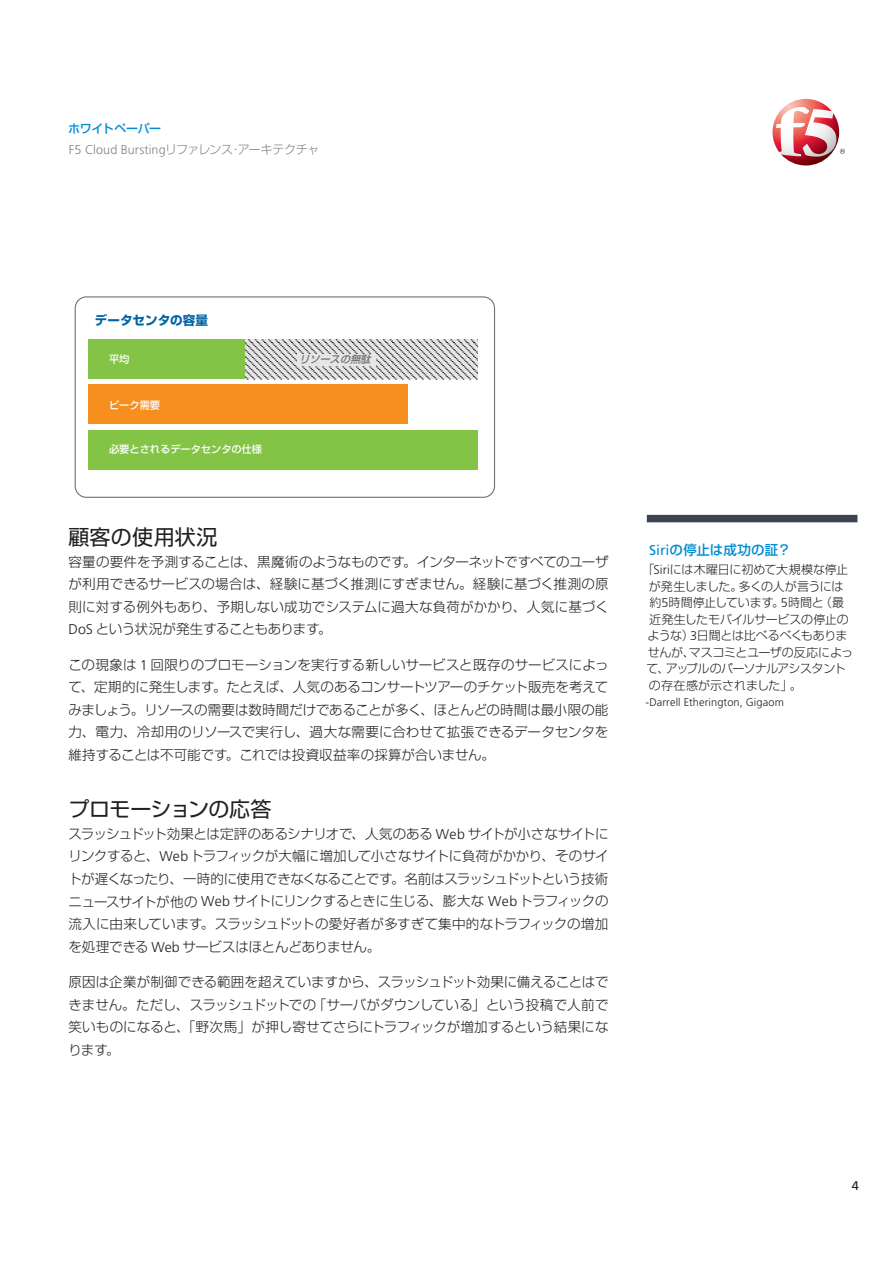
<style>
.page{position:relative;width:893px;height:1263px;background:#fff}
.page>*{position:absolute;margin:0;border:0;box-sizing:border-box;transform-origin:0 0}
.t1{font:21px "Shin Go Pro";letter-spacing:-.035em;color:#231f20}
.t2{font:21px "Shin Go Pro";color:#231f20}
.t3{font:300 13.5px/22.5px "Shin Go Pro";letter-spacing:-.005em;color:#231f20;text-align:justify}
.t4{font:500 13.5px "Shin Go Pro";letter-spacing:.015em;color:#008cd2}
.t5{font:300 12.6px "Frutiger LT Std";letter-spacing:.005em;color:#808285}
.t6{font:700 12.6px "Shin Go Pro";color:#0063a4}
.t7{font:12.6px "Frutiger LT Std";color:#231f20}
.t8{font:300 12px/16.5px "Shin Go Pro";letter-spacing:-.02em;color:#231f20}
.t9{font:500 12px "Shin Go Pro";letter-spacing:-.03em;color:#008cd2}
.t10{font:300 10.95px "Frutiger LT Std";letter-spacing:.01em;color:#231f20}
.t11{font:500 10.2px "Shin Go Pro";color:#fff}
.t12{font:italic 500 10.2px "Shin Go Pro";color:#717073}
.s1{font-family:"Shin Go Pro";font-size:12px}
.s2{font-family:"Frutiger LT Std";font-size:14.1px}
.s3{font-family:"Frutiger LT Std";font-weight:400;font-size:14.1px}
.s4{font-family:"Frutiger LT Std";font-size:12.6px}
</style>
<div class="page">
<svg style="left:772px;top:99px;width:73px;height:66px"></svg>
<svg style="left:245px;top:340px;width:233px;height:39px;background:#c3c2c2"></svg>
<div style="left:297px;top:354px;width:79px;height:12px;background:#e7e6e6"></div>
<div style="left:75px;top:296px;width:420px;height:202px;border:1px solid #717073;border-radius:11px"></div>
<div style="left:88px;top:340px;width:157px;height:39px;background:#83c447"></div>
<div style="left:88px;top:385px;width:320px;height:39px;background:#f68f1e"></div>
<div style="left:88px;top:430px;width:390px;height:40px;background:#83c447"></div>
<div style="left:647px;top:515px;width:210px;height:7px;background:#3e444f"></div>
<p class="t9" style="left:68px;top:118px;width:95px">ホワイトペーパー</p>
<p class="t5" style="left:69px;top:143px;width:252px">F5 Cloud Bursting<span class="s1">リファレンス・アーキテクチャ</span></p>
<p class="t6" style="left:95px;top:310px;width:115px">データセンタの容量</p>
<p class="t11" style="left:109px;top:351px;width:22px">平均</p>
<p class="t11" style="left:109px;top:397px;width:53px">ピーク需要</p>
<p class="t11" style="left:109px;top:441px;width:155px">必要とされるデータセンタの仕様</p>
<p class="t12" style="left:299px;top:351px;width:77px">リソースの無駄</p>
<h1 class="t2" style="left:68px;top:520px;width:151px">顧客の使用状況</h1>
<p class="t3" style="left:68px;top:549px;width:542px">容量の要件を予測することは、黒魔術のようなものです。インターネットですべてのユーザが利用できるサービスの場合は、経験に基づく推測にすぎません。経験に基づく推測の原則に対する例外もあり、予期しない成功でシステムに過大な負荷がかかり、人気に基づく<span class="s2">DoS</span> という状況が発生することもあります。</p>
<p class="t3" style="left:68px;top:652px;width:542px">この現象は <span class="s2">1</span> 回限りのプロモーションを実行する新しいサービスと既存のサービスによって、定期的に発生します。たとえば、人気のあるコンサートツアーのチケット販売を考えてみましょう。リソースの需要は数時間だけであることが多く、ほとんどの時間は最小限の能力、電力、冷却用のリソースで実行し、過大な需要に合わせて拡張できるデータセンタを維持することは不可能です。これでは投資収益率の採算が合いません。</p>
<h1 class="t1" style="left:68px;top:792px;width:204px">プロモーションの応答</h1>
<p class="t3" style="left:68px;top:821px;width:542px">スラッシュドット効果とは定評のあるシナリオで、人気のある <span class="s2">Web</span> サイトが小さなサイトにリンクすると、<span class="s2">Web</span> トラフィックが大幅に増加して小さなサイトに負荷がかかり、そのサイトが遅くなったり、一時的に使用できなくなることです。名前はスラッシュドットという技術ニュースサイトが他の <span class="s2">Web</span> サイトにリンクするときに生じる、膨大な <span class="s2">Web</span> トラフィックの流入に由来しています。スラッシュドットの愛好者が多すぎて集中的なトラフィックの増加を処理できる <span class="s2">Web</span> サービスはほとんどありません。</p>
<p class="t3" style="left:68px;top:969px;width:541px">原因は企業が制御できる範囲を超えていますから、スラッシュドット効果に備えることはできません。ただし、スラッシュドットでの「サーバがダウンしている」という投稿で人前で笑いものになると、「野次馬」が押し寄せてさらにトラフィックが増加するという結果になります。</p>
<p class="t4" style="left:649px;top:539px;width:143px"><span class="s3">Siri</span>の停止は成功の証？</p>
<p class="t8" style="left:646px;top:560px;width:208px;text-indent:-4px">「<span class="s4">Siri</span>には木曜日に初めて大規模な停止が発生しました。多くの人が言うには約<span class="s4">5</span>時間停止しています。<span class="s4">5</span>時間と（最近発生したモバイルサービスの停止のような）<span class="s4">3</span>日間とは比べるべくもありませんが、マスコミとユーザの反応によって、アップルのパーソナルアシスタントの存在感が示されました」。</p>
<p class="t10" style="left:645px;top:696px;width:140px">-Darrell Etherington, Gigaom</p>
<p class="t7" style="left:852px;top:1178px;width:9px">4</p>
</div>
